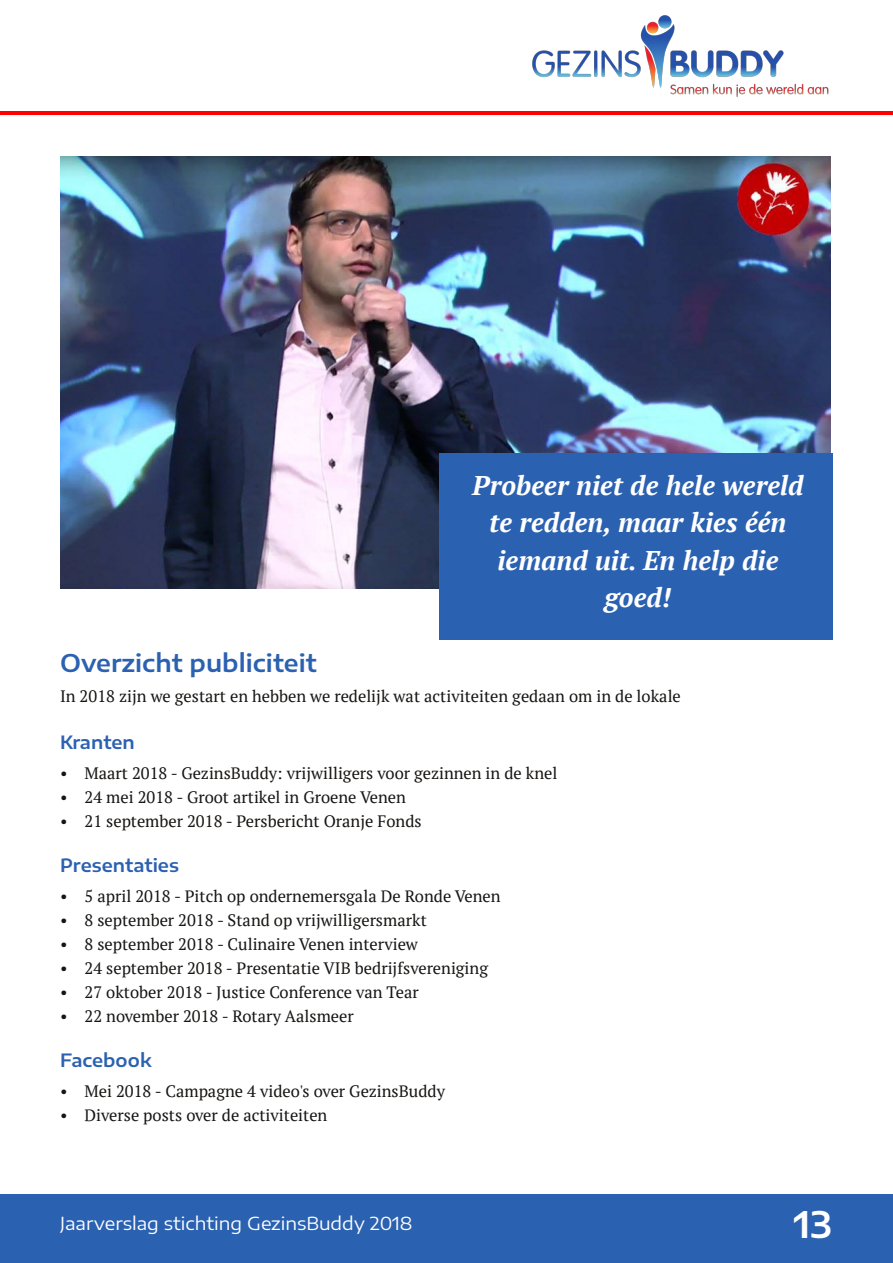
<style>
.page{position:relative;width:893px;height:1263px;background:#fff}
.page>*{position:absolute;margin:0;border:0;box-sizing:border-box;transform-origin:0 0}
.t1{font:600 36px "Encode Sans Expanded";color:#fff}
.t2{font:italic 700 27px/37.5px "PT Serif";color:#fff;text-align:center}
.t3{font:600 24px "Encode Sans Expanded";color:#2b61b1}
.t4{font:18px "Encode Sans Expanded";color:#fff}
.t5{font:600 18px "Encode Sans Expanded";color:#2b61b1}
.t6{font:16.5px "PT Serif";color:#171513}
</style>
<div class="page">
<div style="left:0;top:1194px;width:893px;height:69px;background:#2b61b1"></div>
<hr style="left:0;top:111px;width:893px;height:4px;background:#f00">
<img style="left:532px;top:15px;width:297px;height:82px">
<img style="left:60px;top:156px;width:771px;height:432px">
<div style="left:440px;top:453px;width:393px;height:186px;background:#2b61b1"></div>
<h2 class="t2" style="left:472px;top:466px;width:333px">Probeer niet de hele wereld te redden, maar kies één iemand uit. En help die goed!</h2>
<h3 class="t3" style="left:60px;top:648px;width:258px">Overzicht publiciteit</h3>
<p class="t6" style="left:60px;top:685px;width:622px">In 2018 zijn we gestart en hebben we redelijk wat activiteiten gedaan om in de lokale</p>
<p class="t5" style="left:60px;top:730px;width:76px">Kranten</p>
<p class="t6" style="left:60px;top:762px;width:499px">• Maart 2018 - GezinsBuddy: vrijwilligers voor gezinnen in de knel</p>
<p class="t6" style="left:60px;top:786px;width:347px">• 24 mei 2018 - Groot artikel in Groene Venen</p>
<p class="t6" style="left:60px;top:810px;width:363px">• 21 september 2018 - Persbericht Oranje Fonds</p>
<p class="t5" style="left:60px;top:853px;width:121px">Presentaties</p>
<p class="t6" style="left:60px;top:885px;width:442px">• 5 april 2018 - Pitch op ondernemersgala De Ronde Venen</p>
<p class="t6" style="left:60px;top:909px;width:368px">• 8 september 2018 - Stand op vrijwilligersmarkt</p>
<p class="t6" style="left:60px;top:933px;width:359px">• 8 september 2018 - Culinaire Venen interview</p>
<p class="t6" style="left:60px;top:957px;width:429px">• 24 september 2018 - Presentatie VIB bedrijfsvereniging</p>
<p class="t6" style="left:60px;top:981px;width:360px">• 27 oktober 2018 - Justice Conference van Tear</p>
<p class="t6" style="left:60px;top:1005px;width:295px">• 22 november 2018 - Rotary Aalsmeer</p>
<p class="t5" style="left:60px;top:1048px;width:93px">Facebook</p>
<p class="t6" style="left:60px;top:1080px;width:387px">• Mei 2018 - Campagne 4 video's over GezinsBuddy</p>
<p class="t6" style="left:60px;top:1104px;width:269px">• Diverse posts over de activiteiten</p>
<p class="t4" style="left:60px;top:1212px;width:354px">Jaarverslag stichting GezinsBuddy 2018</p>
<h1 class="t1" style="left:793px;top:1201px;width:40px">13</h1>
</div>
